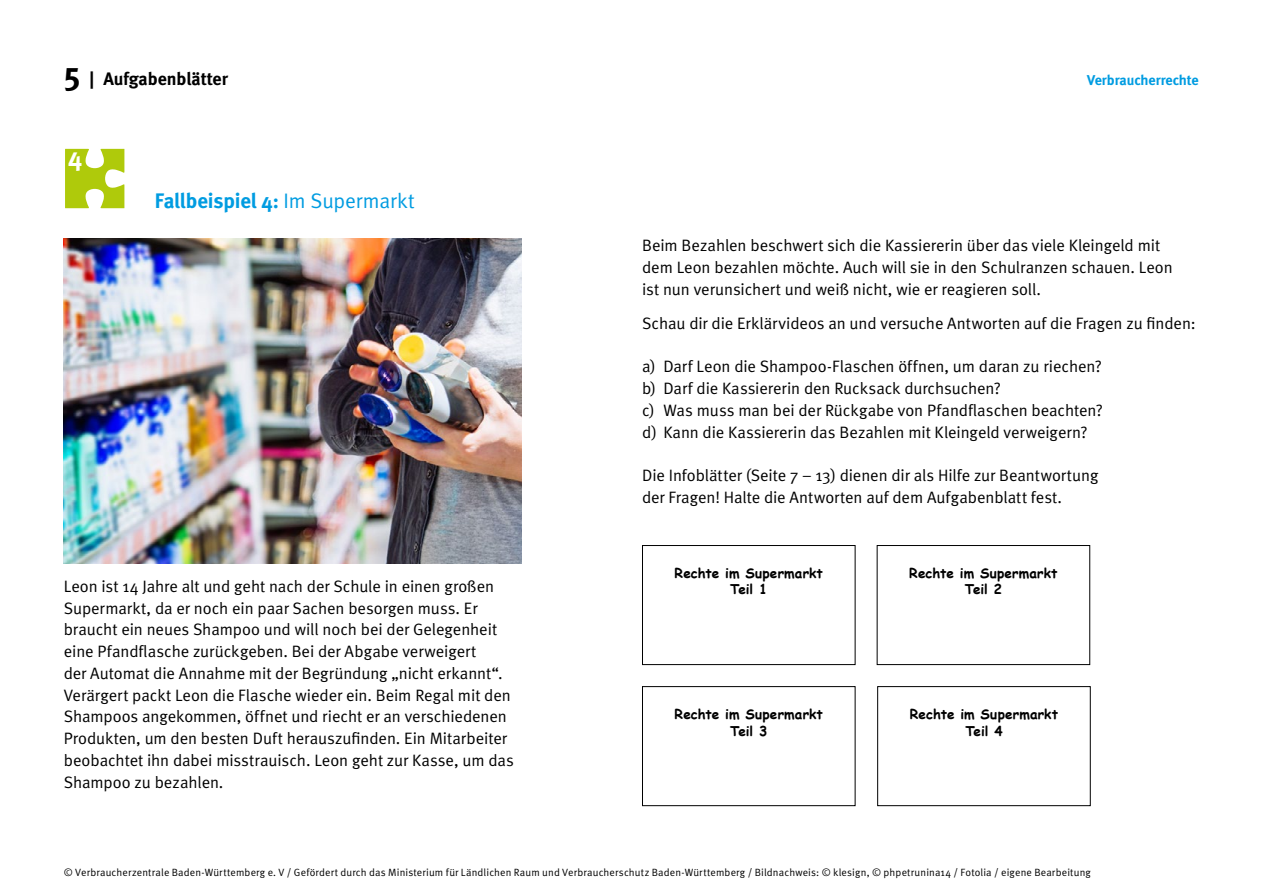
<style>
.page{position:relative;width:1263px;height:893px;background:#fff}
.page>*{position:absolute;margin:0;border:0;box-sizing:border-box;transform-origin:0 0}
.t1{font:700 26.25px "Meta";color:#fff}
.t2{font:700 21px "Meta";letter-spacing:-.01em;color:#009ce1}
.t3{font:700 18px "Meta";color:#000}
.t4{font:16.5px/21.8px "Meta Normal";letter-spacing:-.005em;color:#000}
.t5{font:700 14.25px "Meta";color:#009ce1}
.t6{font:700 13.5px/16.5px "Comic Sans MS";letter-spacing:.005em;color:#000;text-align:center}
.t7{font:10.5px "Meta Normal";letter-spacing:.015em;color:#000}
.s1{font-size:33px}
.s2{font-family:"Meta Normal";font-weight:400}
</style>
<div class="page">
<div style="left:642px;top:545px;width:213px;height:120px;border:1px solid #000"></div>
<div style="left:642px;top:686px;width:213px;height:120px;border:1px solid #000"></div>
<div style="left:877px;top:686px;width:214px;height:120px;border:1px solid #000"></div>
<div style="left:877px;top:545px;width:213px;height:120px;border:1px solid #000"></div>
<img style="left:64px;top:238px;width:457px;height:326px">
<svg style="left:65px;top:149px;width:59px;height:59px"></svg>
<p class="t3" style="left:64px;top:68px;width:166px"><span class="s1">5</span> | Aufgabenblätter</p>
<p class="t5" style="left:1087px;top:72px;width:113px">Verbraucherrechte</p>
<h1 class="t1" style="left:68px;top:142px;width:15px">4</h1>
<p class="t2" style="left:155px;top:189px;width:261px">Fallbeispiel 4: <span class="s2">Im Supermarkt</span></p>
<p class="t4" style="left:64px;top:575px;width:452px">Leon ist 14 Jahre alt und geht nach der Schule in einen großen Supermarkt, da er noch ein paar Sachen besorgen muss. Er braucht ein neues Shampoo und will noch bei der Gelegenheit eine Pfandflasche zurückgeben. Bei der Abgabe verweigert<br>der Automat die Annahme mit der Begründung „nicht erkannt“.<br>Verärgert packt Leon die Flasche wieder ein. Beim Regal mit den Shampoos angekommen, öffnet und riecht er an verschiedenen Produkten, um den besten Duft herauszufinden. Ein Mitarbeiter beobachtet ihn dabei misstrauisch. Leon geht zur Kasse, um das Shampoo zu bezahlen.</p>
<p class="t4" style="left:642px;top:234px;width:532px">Beim Bezahlen beschwert sich die Kassiererin über das viele Kleingeld mit dem Leon bezahlen möchte. Auch will sie in den Schulranzen schauen. Leon ist nun verunsichert und weiß nicht, wie er reagieren soll.</p>
<p class="t4" style="left:642px;top:312px;width:555px">Schau dir die Erklärvideos an und versuche Antworten auf die Fragen zu finden:</p>
<p class="t4" style="left:642px;top:356px;width:462px">a) Darf Leon die Shampoo-Flaschen öffnen, um daran zu riechen? b) Darf die Kassiererin den Rucksack durchsuchen?<br>c) Was muss man bei der Rückgabe von Pfandflaschen beachten? d) Kann die Kassiererin das Bezahlen mit Kleingeld verweigern?</p>
<p class="t4" style="left:642px;top:464px;width:458px">Die Infoblätter (Seite 7 – 13) dienen dir als Hilfe zur Beantwortung der Fragen! Halte die Antworten auf dem Aufgabenblatt fest.</p>
<p class="t6" style="left:675px;top:564px;width:150px">Rechte im Supermarkt<br>Teil 1</p>
<p class="t6" style="left:909px;top:564px;width:150px">Rechte im Supermarkt<br>Teil 2</p>
<p class="t6" style="left:675px;top:705px;width:150px">Rechte im Supermarkt<br>Teil 3</p>
<p class="t6" style="left:910px;top:705px;width:150px">Rechte im Supermarkt<br>Teil 4</p>
<p class="t7" style="left:64px;top:866px;width:1028px">© Verbraucherzentrale Baden-Württemberg e. V / Gefördert durch das Ministerium für Ländlichen Raum und Verbraucherschutz Baden-Württemberg / Bildnachweis: © klesign, © phpetrunina14 / Fotolia / eigene Bearbeitung</p>
</div>
